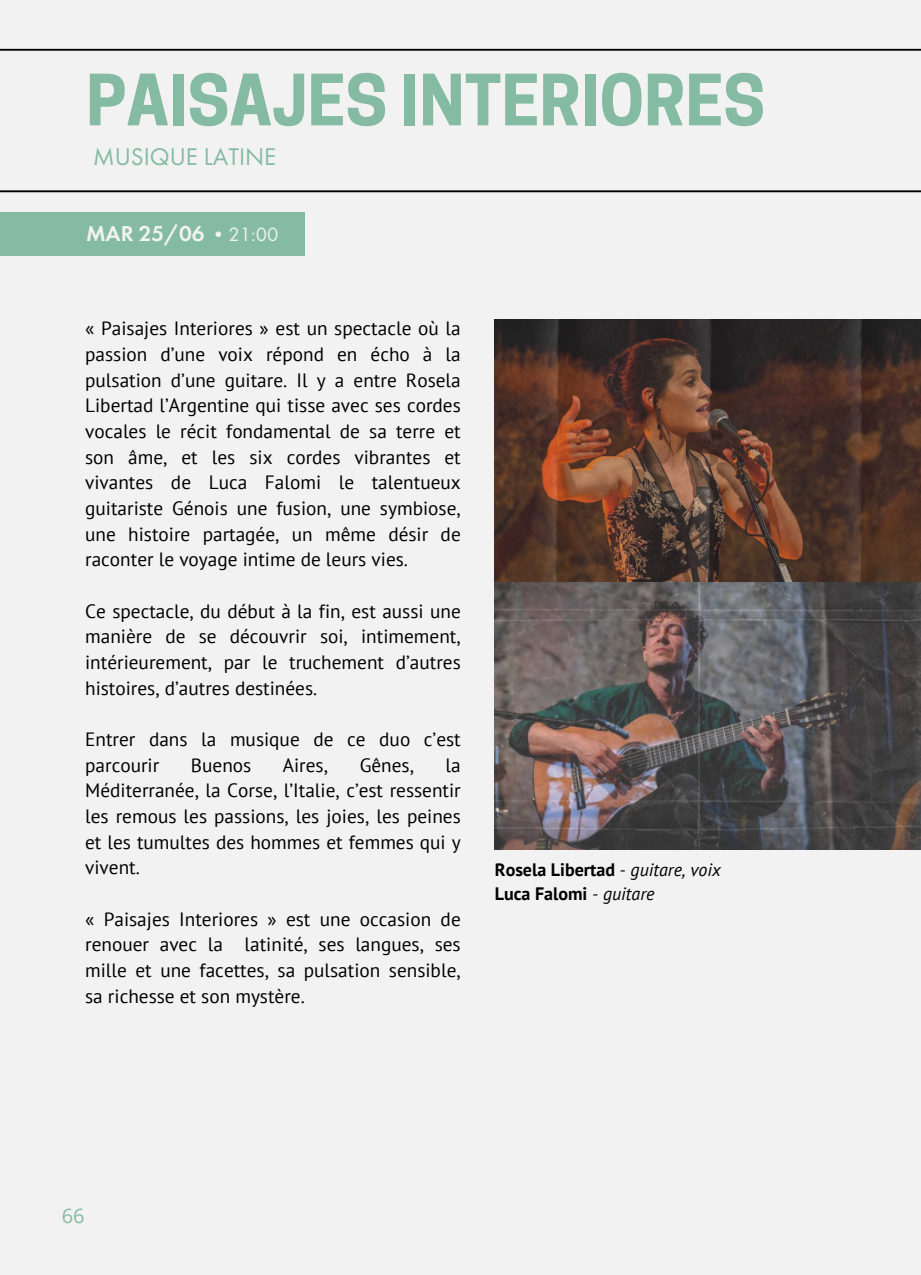
<style>
.page{position:relative;width:921px;height:1275px;background:#f2f2f2}
.page>*{position:absolute;margin:0;border:0;box-sizing:border-box;transform-origin:0 0}
.t1{font:700 66.25px "Cooper Hewitt";color:#84bba2}
.t2{font:25px "Futura PT";color:#84bba2}
.t3{font:600 22.5px "Futura PT";color:#f2f2f2}
.t4{font:20px "Open Sans";color:#84bba2}
.t5{font:19.25px/25.8px "PT Sans";color:#000;text-align:justify}
.t6{font:700 18px/24px "PT Sans";color:#000}
.s1{font-weight:400;font-size:20px}
.s2{font-weight:400;font-style:italic}
</style>
<div class="page">
<hr style="left:0;top:49px;width:921px;height:2px;background:#000">
<hr style="left:0;top:190px;width:921px;height:2px;background:#000">
<div style="left:0;top:212px;width:305px;height:44px;background:#84bba2"></div>
<img style="left:495px;top:320px;width:426px;height:263px">
<img style="left:495px;top:583px;width:426px;height:266px">
<h1 class="t1" style="left:86px;top:76px;width:680px">PAISAJES INTERIORES</h1>
<p class="t2" style="left:93px;top:140px;width:185px">MUSIQUE LATINE</p>
<p class="t3" style="left:86px;top:219px;width:194px">MAR 25/06 <span class="s1">•21:00</span></p>
<p class="t5" style="left:85px;top:315px;width:377px">« Paisajes Interiores » est un spectacle où la passion d’une voix répond en écho à la pulsation d’une guitare. Il y a entre Rosela Libertad l’Argentine qui tisse avec ses cordes vocales le récit fondamental de sa terre et son âme, et les six cordes vibrantes et vivantes de Luca Falomi le talentueux guitariste Génois une fusion, une symbiose, une histoire partagée, un même désir de raconter le voyage intime de leurs vies.</p>
<p class="t5" style="left:85px;top:598px;width:377px">Ce spectacle, du début à la fin, est aussi une manière de se découvrir soi, intimement, intérieurement, par le truchement d’autres histoires, d’autres destinées.</p>
<p class="t5" style="left:85px;top:726px;width:377px">Entrer dans la musique de ce duo c’est parcourir</p>
<p class="t5" style="left:191px;top:752px;width:62px">Buenos</p>
<p class="t5" style="left:283px;top:752px;width:47px">Aires,</p>
<p class="t5" style="left:360px;top:752px;width:56px">Gênes,</p>
<p class="t5" style="left:85px;top:752px;width:377px;text-indent:360px">la Méditerranée, la Corse, l’Italie, c’est ressentir les remous les passions, les joies, les peines et les tumultes des hommes et femmes qui y vivent.</p>
<p class="t5" style="left:85px;top:906px;width:377px">« Paisajes Interiores » est une occasion de renouer avec la latinité, ses langues, ses mille et une facettes, sa pulsation sensible, sa richesse et son mystère.</p>
<p class="t6" style="left:495px;top:857px;width:227px">Rosela Libertad <span class="s2">- guitare, voix<br></span>Luca Falomi <span class="s2">- guitare</span></p>
<p class="t4" style="left:62px;top:1202px;width:24px">66</p>
</div>
